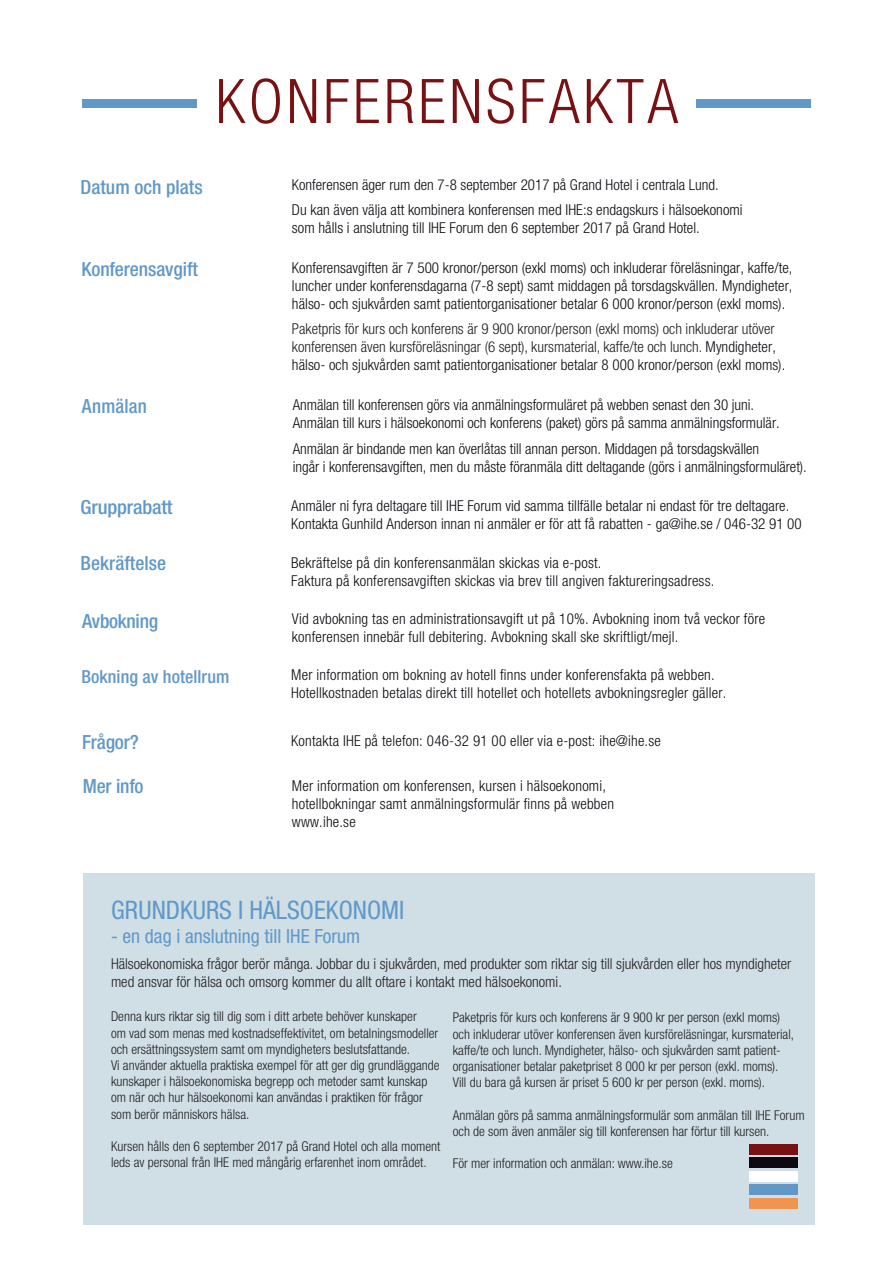
<style>
.page{position:relative;width:893px;height:1263px;background:#fff}
.page>*{position:absolute;margin:0;border:0;box-sizing:border-box;transform-origin:0 0}
.t1{font:300 condensed 61.5px "Helvetica Neue LT Std";letter-spacing:.06em;color:#781113}
.t2{font:condensed 25.5px "Helvetica Neue LT Std";color:#6198c8}
.t3{font:500 condensed 19.5px "Helvetica Neue LT Std";letter-spacing:-.005em;color:#6198c8}
.t4{font:condensed 19.5px "Helvetica Neue LT Std";color:#6198c8}
.t5{font:500 condensed 19.5px "Helvetica Neue LT Std";letter-spacing:-.005em;color:#6198c8;scale:1.05 1}
.t6{font:500 condensed 19.5px "Helvetica Neue LT Std";letter-spacing:.015em;color:#6198c8}
.t7{font:500 condensed 18px "Helvetica Neue LT Std";letter-spacing:.005em;color:#6198c8}
.t8{font:300 condensed 15px/18px "Helvetica Neue LT Std";letter-spacing:.005em;color:#0d0b11}
.t9{font:300 condensed 15px/18px "Helvetica Neue LT Std";color:#231f20}
.t10{font:300 condensed 13.5px/16.2px "Helvetica Neue LT Std";color:#231f20}
.s1{color:#0d0b11}
</style>
<div class="page">
<div style="left:83px;top:873px;width:731px;height:352px;background:#cfdfe5"></div>
<div style="left:749px;top:1171px;width:48px;height:10px;background:#fff"></div>
<div style="left:749px;top:1157px;width:48px;height:11px;background:#0d0b11"></div>
<div style="left:749px;top:1144px;width:48px;height:10px;background:#781113"></div>
<div style="left:749px;top:1184px;width:48px;height:11px;background:#6198c8"></div>
<div style="left:749px;top:1198px;width:48px;height:11px;background:#f29450"></div>
<div style="left:83px;top:99px;width:114px;height:9px;background:#6198c8"></div>
<div style="left:696px;top:99px;width:114px;height:9px;background:#6198c8"></div>
<h1 class="t1" style="left:216px;top:66px;width:464px">KONFERENSFAKTA</h1>
<h3 class="t3" style="left:81px;top:176px;width:123px">Datum och plats</h3>
<p class="t8" style="left:292px;top:172px;width:452px;line-height:25.2px">Konferensen äger rum den 7-8 september 2017 på Grand Hotel i centrala Lund.<br>Du kan även välja att kombinera konferensen med IHE:s endagskurs i hälsoekonomi</p>
<p class="t8" style="left:292px;top:219px;width:409px">som hålls i anslutning till IHE Forum den 6 september 2017 på Grand Hotel.</p>
<h3 class="t3" style="left:81px;top:257px;width:118px">Konferensavgift</h3>
<p class="t8" style="left:292px;top:259px;width:502px;text-align:justify">Konferensavgiften är 7 500 kronor/person (exkl moms) och inkluderar föreläsningar, kaffe/te, luncher under konferensdagarna (7-8 sept) samt middagen på torsdagskvällen. Myndigheter, hälso- och sjukvården samt patientorganisationer betalar 6 000 kronor/person (exkl moms).</p>
<p class="t9" style="left:292px;top:320px;width:495px">Paketpris för kurs och konferens är 9 900 kronor/person (exkl moms) och inkluderar utöver konferensen även kursföreläsningar (6 sept), kursmaterial, kaffe/te och lunch. <span class="s1">Myndigheter, hälso- och sjukvården samt patientorganisationer betalar 8 000 kronor/person (exkl moms).</span></p>
<h3 class="t6" style="left:82px;top:395px;width:67px">Anmälan</h3>
<h3 class="t5" style="left:81px;top:495px;width:89px">Grupprabatt</h3>
<p class="t8" style="left:293px;top:396px;width:488px">Anmälan till konferensen görs via anmälningsformuläret på webben senast den 30 juni.<br>Anmälan till kurs i hälsoekonomi och konferens (paket) görs på samma anmälningsformulär.</p>
<p class="t8" style="left:293px;top:439px;width:516px">Anmälan är bindande men kan överlåtas till annan person. Middagen på torsdagskvällen<br>ingår i konferensavgiften, men du måste föranmäla ditt deltagande (görs i anmälningsformuläret).</p>
<p class="t8" style="left:291px;top:496px;width:512px">Anmäler ni fyra deltagare till IHE Forum vid samma tillfälle betalar ni endast för tre deltagare.<br>Kontakta Gunhild Anderson innan ni anmäler er för att få rabatten - ga@ihe.se / 046-32 91 00</p>
<h3 class="t3" style="left:81px;top:552px;width:87px">Bekräftelse</h3>
<p class="t8" style="left:291px;top:553px;width:425px">Bekräftelse på din konferensanmälan skickas via e-post.<br>Faktura på konferensavgiften skickas via brev till angiven faktureringsadress.</p>
<h3 class="t3" style="left:82px;top:609px;width:77px">Avbokning</h3>
<p class="t7" style="left:81px;top:666px;width:149px">Bokning av hotellrum</p>
<p class="t8" style="left:292px;top:610px;width:475px">Vid avbokning tas en administrationsavgift ut på 10%. Avbokning inom två veckor före konferensen innebär full debitering. Avbokning skall ske skriftligt/mejl.</p>
<p class="t8" style="left:291px;top:666px;width:437px">Mer information om bokning av hotell finns under konferensfakta på webben.<br>Hotellkostnaden betalas direkt till hotellet och hotellets avbokningsregler gäller.</p>
<p class="t8" style="left:291px;top:732px;width:371px">Kontakta IHE på telefon: 046-32 91 00 eller via e-post: ihe@ihe.se</p>
<h3 class="t3" style="left:82px;top:730px;width:58px">Frågor?</h3>
<h3 class="t3" style="left:83px;top:775px;width:62px">Mer info</h3>
<p class="t8" style="left:292px;top:776px;width:324px">Mer information om konferensen, kursen i hälsoekonomi, hotellbokningar samt anmälningsformulär finns på webben www.ihe.se</p>
<h2 class="t2" style="left:111px;top:896px;width:295px">GRUNDKURS I HÄLSOEKONOMI</h2>
<h3 class="t4" style="left:111px;top:925px;width:251px">- en dag i anslutning till IHE Forum</h3>
<p class="t9" style="left:111px;top:955px;width:682px">Hälsoekonomiska frågor berör många. Jobbar du i sjukvården, med produkter som riktar sig till sjukvården eller hos myndigheter med ansvar för hälsa och omsorg kommer du allt oftare i kontakt med hälsoekonomi.</p>
<p class="t10" style="left:111px;top:1008px;width:330px">Denna kurs riktar sig till dig som i ditt arbete behöver kunskaper<br>om vad som menas med kostnadseffektivitet, om betalningsmodeller och ersättningssystem samt om myndigheters beslutsfattande.<br>Vi använder aktuella praktiska exempel för att ger dig grundläggande kunskaper i hälsoekonomiska begrepp och metoder samt kunskap om när och hur hälsoekonomi kan användas i praktiken för frågor som berör människors hälsa.</p>
<p class="t10" style="left:111px;top:1138px;width:331px">Kursen hålls den 6 september 2017 på Grand Hotel och alla moment leds av personal från IHE med mångårig erfarenhet inom området.</p>
<p class="t10" style="left:453px;top:1009px;width:343px">Paketpris för kurs och konferens är 9 900 kr per person (exkl moms) och inkluderar utöver konferensen även kursföreläsningar, kursmaterial, kaffe/te och lunch. Myndigheter, hälso- och sjukvården samt patient&shy;organisationer betalar paketpriset 8 000 kr per person (exkl. moms).<br>Vill du bara gå kursen är priset 5 600 kr per person (exkl. moms).</p>
<p class="t10" style="left:453px;top:1107px;width:353px">Anmälan görs på samma anmälningsformulär som anmälan till IHE Forum och de som även anmäler sig till konferensen har förtur till kursen.</p>
<p class="t10" style="left:453px;top:1155px;width:222px">För mer information och anmälan: www.ihe.se</p>
</div>
